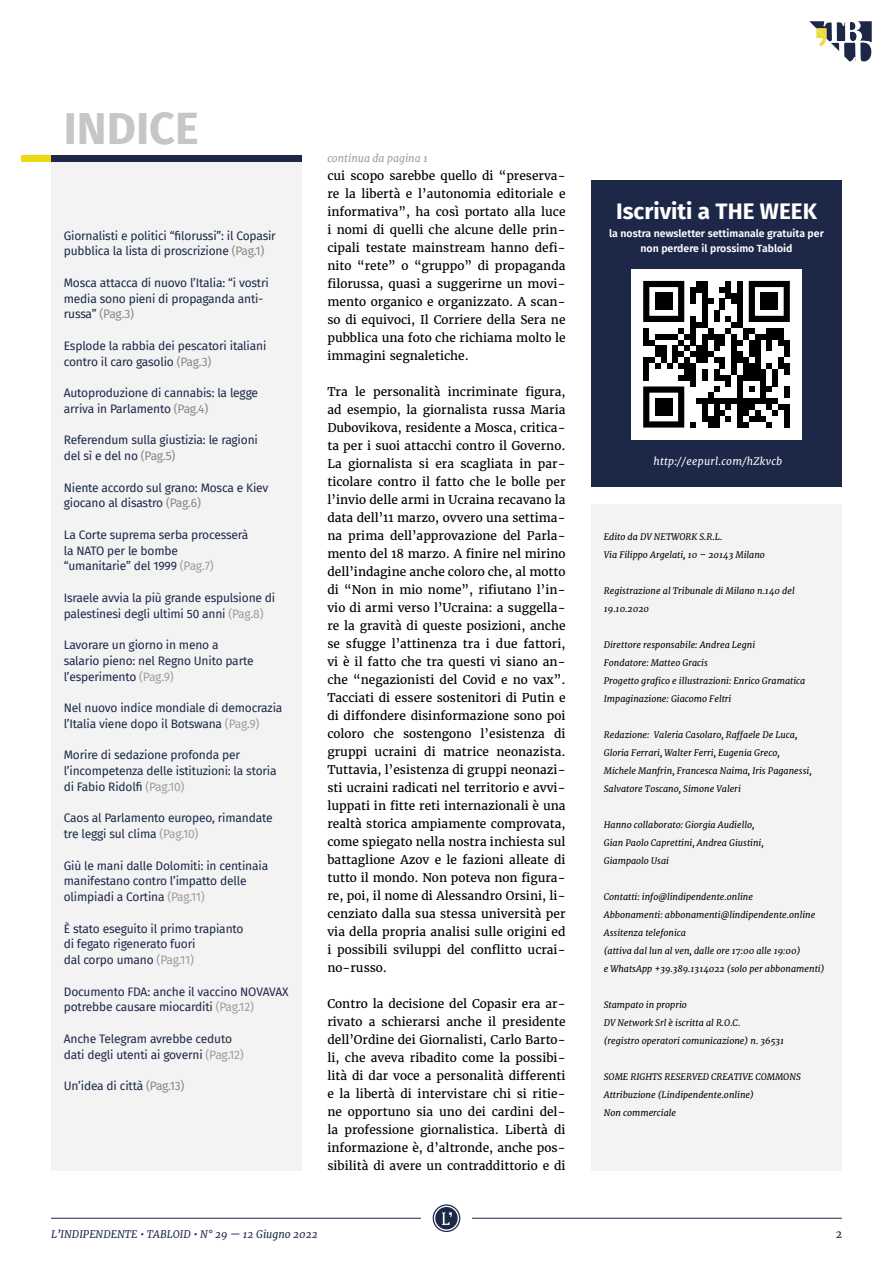
<style>
.page{position:relative;width:893px;height:1263px;background:#fff}
.page>*{position:absolute;margin:0;border:0;box-sizing:border-box;transform-origin:0 0}
.t1{font:700 45px "Fira Sans";color:#c6c6c6}
.t2{font:700 22.5px "Fira Sans";color:#fff}
.t3{font:12px/18px "Merriweather";color:#000;text-align:justify}
.t4{font:12px/15.8px "Fira Sans";letter-spacing:-.015em;color:#1d2849}
.t5{font:600 10.5px/15px "Fira Sans";color:#fff;text-align:center}
.t6{font:italic 10.5px "Merriweather";color:#1d2849}
.t7{font:italic 10.5px "Merriweather";letter-spacing:.025em;color:#fff}
.t8{font:italic 10.5px "Merriweather";color:#9d9d9c}
.t9{font:10.5px "Merriweather";color:#1d2849}
.t10{font:italic 9px/18px "Merriweather";color:#000}
.s1{color:#878787}
.s2{color:#9d9d9c}
</style>
<div class="page">
<hr style="left:51px;top:1218px;width:370px;height:1px;background:#1d2849">
<hr style="left:472px;top:1218px;width:370px;height:1px;background:#1d2849">
<svg style="left:433px;top:1204px;width:27px;height:28px"></svg>
<svg style="left:809px;top:21px;width:63px;height:41px"></svg>
<div style="left:21px;top:156px;width:30px;height:6px;background:#ebd912"></div>
<div style="left:51px;top:156px;width:251px;height:6px;background:#1d2849"></div>
<div style="left:51px;top:162px;width:251px;height:1008px;background:#f3f3f3"></div>
<div style="left:591px;top:180px;width:251px;height:306px;background:#1d2849"></div>
<div style="left:591px;top:504px;width:251px;height:666px;background:#f3f3f3"></div>
<div style="left:631px;top:269px;width:170px;height:170px;background:#fff"></div>
<svg style="left:643px;top:281px;width:147px;height:147px"></svg>
<div style="left:655px;top:293px;width:17px;height:17px;background:#000"></div>
<div style="left:760px;top:293px;width:18px;height:17px;background:#000"></div>
<div style="left:655px;top:398px;width:17px;height:18px;background:#000"></div>
<h1 class="t1" style="left:64px;top:90px;width:137px">INDICE</h1>
<p class="t4" style="left:64px;top:227px;width:214px">Giornalisti e politici “filorussi”: il Copasir pubblica la lista di proscrizione <span class="s1">(Pag.1)</span></p>
<p class="t4" style="left:64px;top:274px;width:207px">Mosca attacca di nuovo l’Italia: “i vostri media sono pieni di propaganda anti&shy;russa” <span class="s1">(Pag.3)</span></p>
<p class="t4" style="left:64px;top:337px;width:204px">Esplode la rabbia dei pescatori italiani contro il caro gasolio <span class="s1">(Pag.3)</span></p>
<p class="t4" style="left:64px;top:385px;width:196px">Autoproduzione di cannabis: la legge arriva in Parlamento <span class="s1">(Pag.4)</span></p>
<p class="t4" style="left:64px;top:432px;width:196px">Referendum sulla giustizia: le ragioni del sì e del no <span class="s1">(Pag.5)</span></p>
<p class="t4" style="left:64px;top:479px;width:206px">Niente accordo sul grano: Mosca e Kiev giocano al disastro <span class="s1">(Pag.6)</span></p>
<p class="t4" style="left:64px;top:526px;width:186px">La Corte suprema serba processerà la NATO per le bombe<br>“umanitarie” del 1999 <span class="s2">(Pag.7)</span></p>
<p class="t4" style="left:64px;top:589px;width:213px">Israele avvia la più grande espulsione di palestinesi degli ultimi 50 anni <span class="s2">(Pag.8)</span></p>
<p class="t4" style="left:64px;top:637px;width:191px">Lavorare un giorno in meno a salario pieno: nel Regno Unito parte l’esperimento <span class="s2">(Pag.9)</span></p>
<p class="t4" style="left:64px;top:700px;width:220px">Nel nuovo indice mondiale di democrazia l’Italia viene dopo il Botswana <span class="s2">(Pag.9)</span></p>
<p class="t4" style="left:64px;top:747px;width:214px">Morire di sedazione profonda per l’incompetenza delle istituzioni: la storia di Fabio Ridolfi <span class="s2">(Pag.10)</span></p>
<p class="t4" style="left:64px;top:810px;width:210px">Caos al Parlamento europeo, rimandate tre leggi sul clima <span class="s2">(Pag.10)</span></p>
<p class="t4" style="left:64px;top:857px;width:206px">Giù le mani dalle Dolomiti: in centinaia manifestano contro l’impatto delle olimpiadi a Cortina <span class="s2">(Pag.11)</span></p>
<p class="t4" style="left:64px;top:920px;width:181px">È stato eseguito il primo trapianto di fegato rigenerato fuori<br>dal corpo umano <span class="s2">(Pag.11)</span></p>
<p class="t4" style="left:64px;top:983px;width:226px">Documento FDA: anche il vaccino NOVAVAX potrebbe causare miocarditi <span class="s2">(Pag.12)</span></p>
<p class="t4" style="left:64px;top:1030px;width:182px">Anche Telegram avrebbe ceduto dati degli utenti ai governi <span class="s2">(Pag.12)</span></p>
<p class="t4" style="left:64px;top:1078px;width:122px">Un’idea di città <span class="s1">(Pag.13)</span></p>
<p class="t8" style="left:327px;top:152px;width:102px">continua da pagina 1</p>
<p class="t3" style="left:327px;top:167px;width:240px">cui scopo sarebbe quello di “preserva&shy;re la libertà e l’autonomia editoriale e informativa”, ha così portato alla luce i nomi di quelli che alcune delle prin&shy;cipali testate mainstream hanno defi&shy;nito “rete” o “gruppo” di propaganda filorussa, quasi a suggerirne un movi&shy;mento organico e organizzato. A scan&shy;so di equivoci, Il Corriere della Sera ne pubblica una foto che richiama molto le immagini segnaletiche.</p>
<p class="t3" style="left:327px;top:383px;width:240px">Tra le personalità incriminate figura, ad esempio, la giornalista russa Maria Dubovikova, residente a Mosca, critica&shy;ta per i suoi attacchi contro il Governo.<br>La giornalista si era scagliata in par&shy;ticolare contro il fatto che le bolle per l’invio delle armi in Ucraina recavano la data dell’11 marzo, ovvero una settima&shy;na prima dell’approvazione del Parla&shy;mento del 18 marzo. A finire nel mirino dell’indagine anche coloro che, al motto di “Non in mio nome”, rifiutano l’in&shy;vio di armi verso l’Ucraina: a suggella&shy;re la gravità di queste posizioni, anche se sfugge l’attinenza tra i due fattori, vi è il fatto che tra questi vi siano an&shy;che “negazionisti del Covid e no vax”.<br>Tacciati di essere sostenitori di Putin e di diffondere disinformazione sono poi coloro che sostengono l’esistenza di gruppi ucraini di matrice neonazista.<br>Tuttavia, l’esistenza di gruppi neonazi&shy;sti ucraini radicati nel territorio e avvi&shy;luppati in fitte reti internazionali è una realtà storica ampiamente comprovata, come spiegato nella nostra inchiesta sul battaglione Azov e le fazioni alleate di tutto il mondo. Non poteva non figura&shy;re, poi, il nome di Alessandro Orsini, li&shy;cenziato dalla sua stessa università per via della propria analisi sulle origini ed i possibili sviluppi del conflitto ucrai&shy;no-russo.</p>
<p class="t3" style="left:327px;top:995px;width:240px">Contro la decisione del Copasir era ar&shy;rivato a schierarsi anche il presidente dell’Ordine dei Giornalisti, Carlo Barto&shy;li, che aveva ribadito come la possibi&shy;lità di dar voce a personalità differenti e la libertà di intervistare chi si ritie&shy;ne opportuno sia uno dei cardini del&shy;la professione giornalistica. Libertà di informazione è, d’altronde, anche pos&shy;sibilità di avere un contraddittorio e di</p>
<h2 class="t2" style="left:616px;top:192px;width:202px">Iscriviti a THE WEEK</h2>
<p class="t5" style="left:609px;top:225px;width:216px">la nostra newsletter settimanale gratuita per non perdere il prossimo Tabloid</p>
<p class="t7" style="left:653px;top:454px;width:130px">http://eepurl.com/hZkvcb</p>
<p class="t10" style="left:604px;top:528px;width:163px">Edito da DV NETWORK S.R.L.<br>Via Filippo Argelati, 10 – 20143 Milano</p>
<p class="t10" style="left:604px;top:582px;width:192px">Registrazione al Tribunale di Milano n.140 del<br>19.10.2020</p>
<p class="t10" style="left:604px;top:636px;width:203px">Direttore responsabile: Andrea Legni<br>Fondatore: Matteo Gracis<br>Progetto grafico e illustrazioni: Enrico Gramatica Impaginazione: Giacomo Feltri</p>
<p class="t10" style="left:604px;top:726px;width:209px">Redazione: Valeria Casolaro, Raffaele De Luca, Gloria Ferrari, Walter Ferri, Eugenia Greco, Michele Manfrin, Francesca Naima, Iris Paganessi, Salvatore Toscano, Simone Valeri</p>
<p class="t10" style="left:604px;top:816px;width:161px">Hanno collaborato: Giorgia Audiello,<br>Gian Paolo Caprettini, Andrea Giustini,<br>Giampaolo Usai</p>
<p class="t10" style="left:604px;top:888px;width:222px">Contatti: info@lindipendente.online<br>Abbonamenti: abbonamenti@lindipendente.online Assitenza telefonica<br>(attiva dal lun al ven, dalle ore 17:00 alle 19:00)<br>e WhatsApp +39.389.1314022 (solo per abbonamenti)</p>
<p class="t10" style="left:604px;top:996px;width:182px">Stampato in proprio<br>DV Network Srl è iscritta al R.O.C.<br>(registro operatori comunicazione) n. 36531</p>
<p class="t10" style="left:604px;top:1068px;width:198px">SOME RIGHTS RESERVED CREATIVE COMMONS<br>Attribuzione (Lindipendente.online)<br>Non commerciale</p>
<p class="t6" style="left:51px;top:1227px;width:268px">L’INDIPENDENTE • TABLOID • N° 29 — 12 Giugno 2022</p>
<p class="t9" style="left:836px;top:1227px;width:8px">2</p>
</div>
